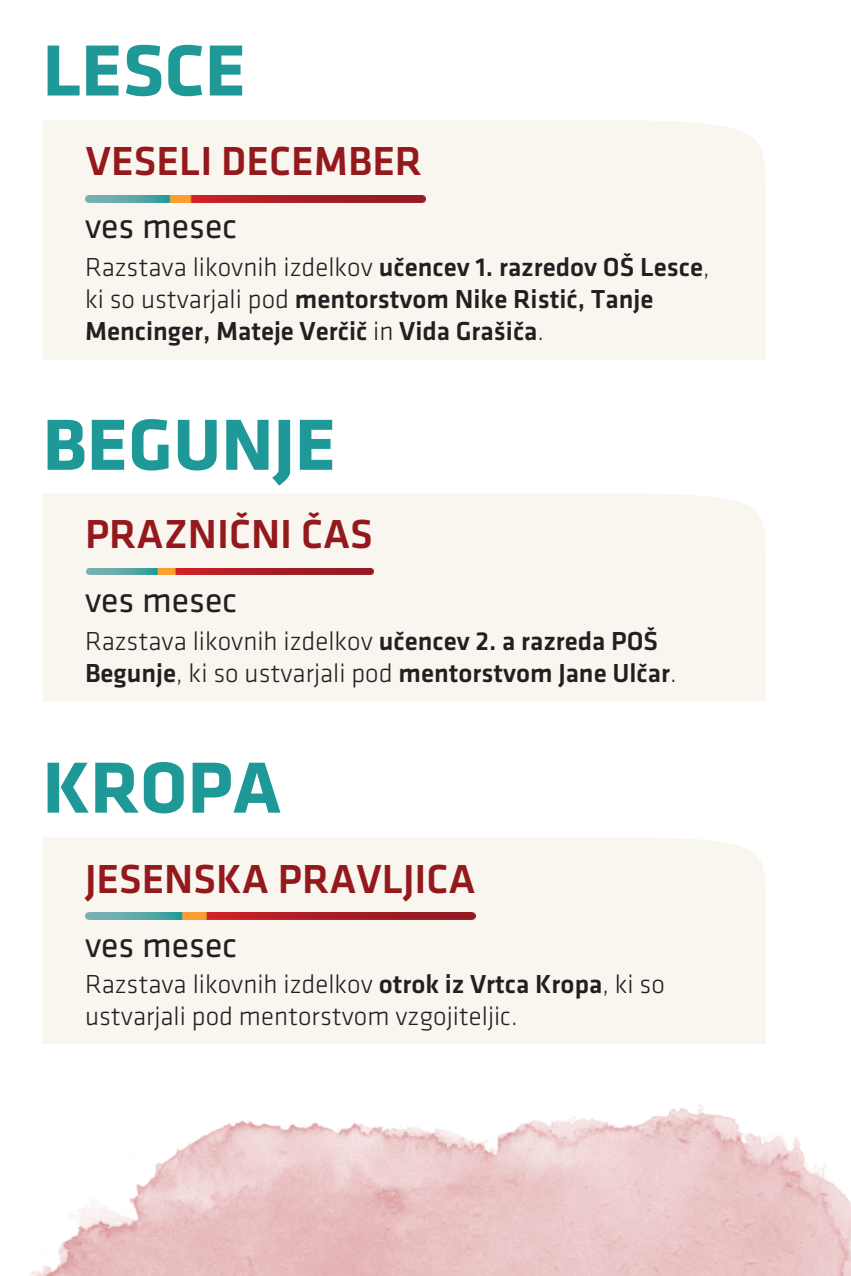
<style>
.page{position:relative;width:851px;height:1276px;background:#fff}
.page>*{position:absolute;margin:0;border:0;box-sizing:border-box;transform-origin:0 0}
.t1{font:700 75px "Klavika";color:#1e9997}
.t2{font:500 42px "Klavika";color:#93191d}
.t3{font:36px "Klavika";color:#231f20}
.t4{font:500 27px/32.4px "Klavika";color:#231f20}
.t5{font:300 27px/32.4px "Klavika";color:#231f20}
.s1{font-weight:300}
.s2{font-weight:500}
</style>
<div class="page">
<div style="left:43px;top:120px;width:723px;height:240px;background:#f9f5ef"></div>
<div style="left:43px;top:493px;width:723px;height:208px;background:#f9f5ef"></div>
<div style="left:43px;top:837px;width:723px;height:207px;background:#f9f5ef"></div>
<img style="left:85px;top:195px;width:340px;height:7px">
<img style="left:86px;top:568px;width:287px;height:7px">
<img style="left:85px;top:913px;width:390px;height:6px">
<img style="left:30px;top:1104px;width:820px;height:172px">
<h1 class="t1" style="left:43px;top:39px;width:205px">LESCE</h1>
<h2 class="t2" style="left:86px;top:143px;width:338px">VESELI DECEMBER</h2>
<h3 class="t3" style="left:85px;top:211px;width:153px">ves mesec</h3>
<p class="t4" style="left:85px;top:252px;width:626px"><span class="s1">Razstava likovnih izdelkov</span> učencev 1. razredov OŠ Lesce<span class="s1">, ki so ustvarjali pod</span> mentorstvom Nike Ristić, Tanje<br>Mencinger, Mateje Verčič <span class="s1">in</span> Vida Grašiča<span class="s1">.</span></p>
<h1 class="t1" style="left:43px;top:413px;width:295px">BEGUNJE</h1>
<h2 class="t2" style="left:85px;top:517px;width:289px">PRAZNIČNI ČAS</h2>
<h3 class="t3" style="left:85px;top:585px;width:153px">ves mesec</h3>
<p class="t4" style="left:85px;top:626px;width:593px"><span class="s1">Razstava likovnih izdelkov</span> učencev 2. a razreda POŠ<br>Begunje<span class="s1">, ki so ustvarjali pod</span> mentorstvom Jane Ulčar<span class="s1">.</span></p>
<h1 class="t1" style="left:43px;top:756px;width:240px">KROPA</h1>
<h2 class="t2" style="left:85px;top:861px;width:392px">JESENSKA PRAVLJICA</h2>
<h3 class="t3" style="left:85px;top:929px;width:153px">ves mesec</h3>
<p class="t5" style="left:85px;top:969px;width:581px">Razstava likovnih izdelkov <span class="s2">otrok iz Vrtca Kropa</span>, ki so ustvarjali pod mentorstvom vzgojiteljic.</p>
</div>
